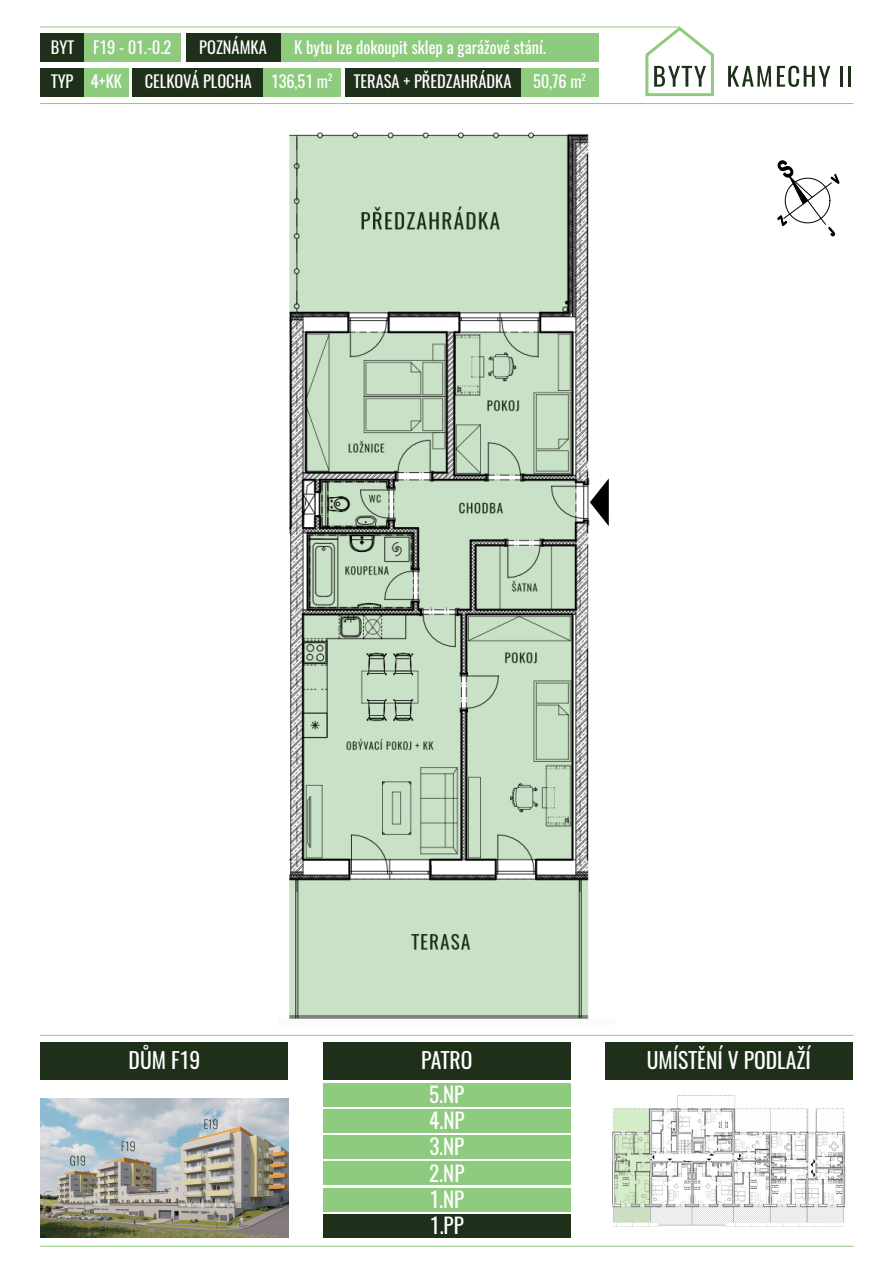
<style>
.page{position:relative;width:895px;height:1264px;background:#fff}
.page>*{position:absolute;margin:0;border:0;box-sizing:border-box;transform-origin:0 0}
.t1{font:21.6px "Oswald";color:#fff}
.t2{font:21px/26.1px "Oswald";color:#fff;text-align:justify}
.t3{font:16.5px "Oswald";color:#fff}
.t4{font:9px "Oswald";color:#fff}
</style>
<div class="page">
<img style="left:289px;top:130px;width:320px;height:889px">
<hr style="left:40px;top:103px;width:813px;height:1px;background:#8ecb7f">
<hr style="left:40px;top:1034px;width:813px;height:1px;background:#8ecb7f">
<hr style="left:40px;top:1245px;width:813px;height:1px;background:#8ecb7f">
<hr style="left:40px;top:27px;width:639px;height:1px;background:#8ecb7f">
<svg style="left:728px;top:66px;width:102px;height:21px"></svg>
<hr style="left:839px;top:66px;width:3px;height:21px;background:#1e2f1a">
<hr style="left:847px;top:66px;width:3px;height:21px;background:#1e2f1a">
<svg style="left:642px;top:26px;width:72px;height:71px"></svg>
<div style="left:84px;top:33px;width:96px;height:29px;background:#8ecb7f"></div>
<div style="left:263px;top:68px;width:77px;height:29px;background:#8ecb7f"></div>
<div style="left:520px;top:68px;width:78px;height:29px;background:#8ecb7f"></div>
<div style="left:84px;top:68px;width:44px;height:29px;background:#8ecb7f"></div>
<div style="left:323px;top:1083px;width:247px;height:23px;background:#8ecb7f"></div>
<div style="left:323px;top:1109px;width:247px;height:23px;background:#8ecb7f"></div>
<div style="left:323px;top:1135px;width:247px;height:23px;background:#8ecb7f"></div>
<div style="left:323px;top:1161px;width:247px;height:23px;background:#8ecb7f"></div>
<div style="left:323px;top:1187px;width:247px;height:23px;background:#8ecb7f"></div>
<div style="left:323px;top:1213px;width:247px;height:23px;background:#1e2f1a"></div>
<div style="left:40px;top:33px;width:44px;height:29px;background:#1e2f1a"></div>
<div style="left:40px;top:1042px;width:248px;height:38px;background:#1e2f1a"></div>
<div style="left:604px;top:1042px;width:248px;height:38px;background:#1e2f1a"></div>
<div style="left:323px;top:1042px;width:247px;height:38px;background:#1e2f1a"></div>
<div style="left:133px;top:68px;width:130px;height:29px;background:#1e2f1a"></div>
<div style="left:345px;top:68px;width:175px;height:29px;background:#1e2f1a"></div>
<div style="left:40px;top:68px;width:44px;height:29px;background:#1e2f1a"></div>
<svg style="left:589px;top:478px;width:19px;height:48px"></svg>
<div style="left:280px;top:34px;width:318px;height:28px;background:#8ecb7f"></div>
<div style="left:186px;top:34px;width:94px;height:28px;background:#1e2f1a"></div>
<img style="left:41px;top:1098px;width:247px;height:139px">
<img style="left:612px;top:1095px;width:234px;height:132px">
<svg style="left:783px;top:176px;width:49px;height:49px"></svg>
<p class="t3" style="left:51px;top:36px;width:25px">BYT</p>
<p class="t3" style="left:93px;top:36px;width:80px">F19 - 01.-0.2</p>
<p class="t3" style="left:199px;top:36px;width:69px">POZNÁMKA</p>
<p class="t3" style="left:294px;top:36px;width:253px">K bytu lze dokoupit sklep a garážové stání.</p>
<p class="t3" style="left:51px;top:70px;width:24px">TYP</p>
<p class="t3" style="left:145px;top:70px;width:109px">CELKOVÁ PLOCHA</p>
<p class="t3" style="left:354px;top:70px;width:159px">TERASA + PŘEDZAHRÁDKA</p>
<p class="t3" style="left:271px;top:70px;width:58px">136,51 m</p>
<p class="t4" style="left:328px;top:71px;width:6px">2</p>
<p class="t3" style="left:533px;top:70px;width:50px">50,76 m</p>
<p class="t4" style="left:581px;top:71px;width:6px">2</p>
<p class="t3" style="left:91px;top:70px;width:33px">4+KK</p>
<h1 class="t1" style="left:129px;top:1045px;width:73px">DŮM F19</h1>
<h1 class="t1" style="left:421px;top:1045px;width:53px">PATRO</h1>
<h1 class="t1" style="left:646px;top:1045px;width:165px">UMÍSTĚNÍ V PODLAŽÍ</h1>
<p class="t2" style="left:429px;top:1081px;width:37px">5.NP 4.NP 3.NP 2.NP 1.NP 1.PP</p>
</div>
